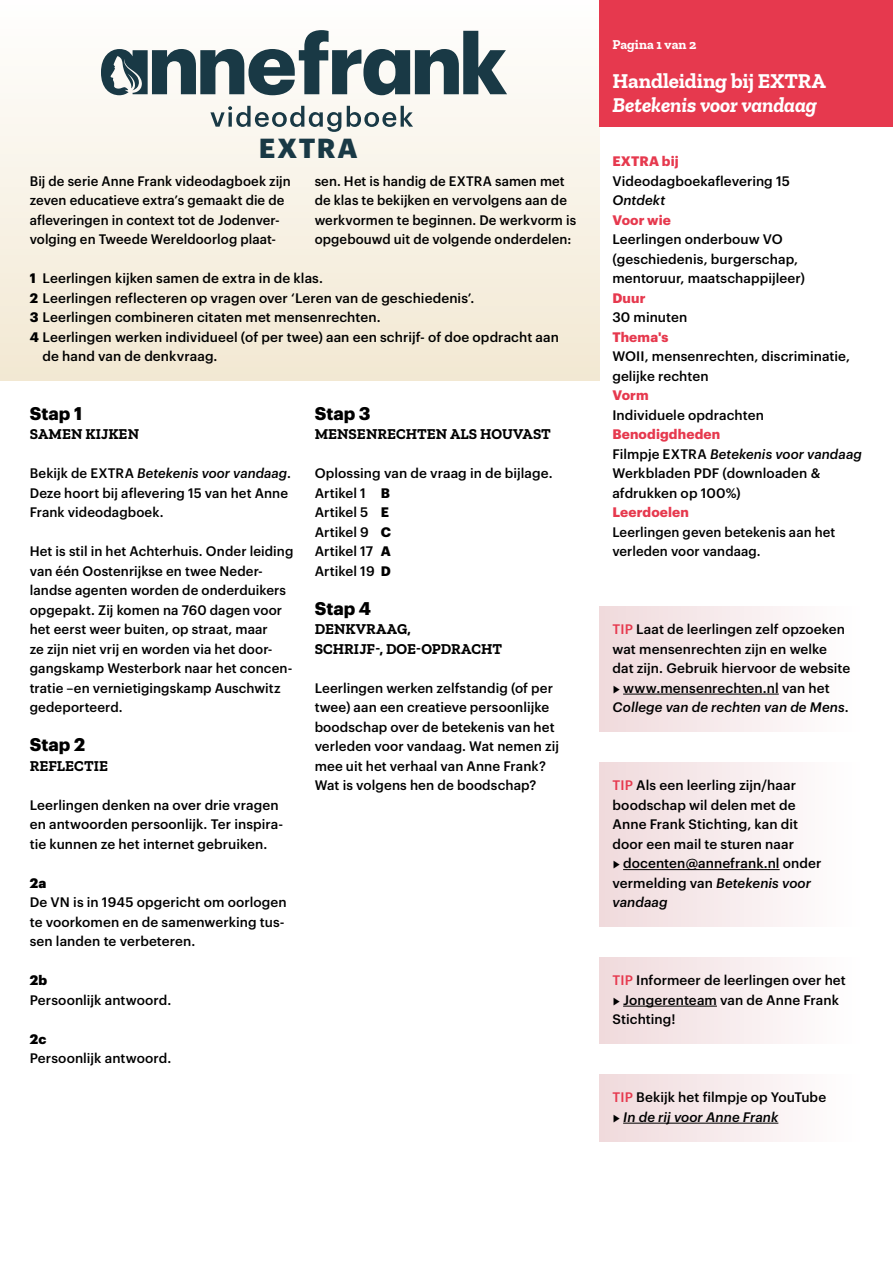
<style>
.page{position:relative;width:893px;height:1263px;background:#fff}
.page>*{position:absolute;margin:0;border:0;box-sizing:border-box;transform-origin:0 0}
.t1{font:700 27px "Graphik LC";letter-spacing:.055em;color:#193945}
.t2{font:italic 700 21px "Zilla Slab";letter-spacing:-.005em;color:#fff}
.t3{font:700 21px "Zilla Slab";letter-spacing:-.005em;color:#fff}
.t4{font:700 18px "Graphik LC";color:#000}
.t5{font:700 15px/19.5px "Zilla Slab";letter-spacing:.005em;color:#000}
.t6{font:500 13.5px/19.5px "Graphik LC";letter-spacing:.005em;color:#000}
.t7{font:700 13.5px "Graphik LC";letter-spacing:.01em;color:#e6394e}
.t8{font:700 13.5px "Zilla Slab";letter-spacing:.005em;color:#fff}
.t9{font:italic 500 13.5px "Graphik LC";letter-spacing:.01em;color:#000}
.t10{font:900 13.5px "Graphik LC";color:#000}
.s1{font-weight:700}
.s2{font-style:italic}
.s3{font-weight:700;color:#e6394e}
.s4{color:#e6394e}
.s5{font-family:"Zilla Slab"}
</style>
<div class="page">
<div style="left:0;top:0;width:600px;height:381px;background:linear-gradient(to bottom,#fffefe,#f2e8d2)"></div>
<div style="left:600px;top:0;width:293px;height:127px;background:#e6394e"></div>
<div style="left:600px;top:607px;width:263px;height:125px;background:linear-gradient(to right,#eed9db,#fff)"></div>
<div style="left:600px;top:763px;width:263px;height:164px;background:linear-gradient(to right,#f0dadc,#fff)"></div>
<div style="left:600px;top:958px;width:263px;height:86px;background:linear-gradient(to right,#f0dadc,#fff)"></div>
<div style="left:600px;top:1075px;width:263px;height:66px;background:linear-gradient(to right,#f0dadc,#fff)"></div>
<svg style="left:210px;top:106px;width:131px;height:26px"></svg>
<svg style="left:347px;top:106px;width:66px;height:21px"></svg>
<svg style="left:101px;top:30px;width:406px;height:65px"></svg>
<hr style="left:623px;top:694px;width:156px;height:1px;background:#000">
<hr style="left:623px;top:869px;width:157px;height:1px;background:#000">
<hr style="left:623px;top:1006px;width:94px;height:1px;background:#000">
<hr style="left:623px;top:1123px;width:155px;height:1px;background:#000">
<h1 class="t1" style="left:259px;top:127px;width:100px">EXTRA</h1>
<p class="t6" style="left:30px;top:170px;width:262px">Bij de serie Anne Frank videodagboek zijn zeven educatieve extra’s gemaakt die de afleveringen in context tot de Jodenver&shy;volging en Tweede Wereldoorlog plaat-</p>
<p class="t6" style="left:315px;top:170px;width:263px">sen. Het is handig de EXTRA samen met de klas te bekijken en vervolgens aan de werkvormen te beginnen. De werkvorm is opgebouwd uit de volgende onderdelen:</p>
<p class="t6" style="left:30px;top:267px;width:295px"><span class="s1">1</span> Leerlingen kijken samen de extra in de klas.</p>
<p class="t6" style="left:30px;top:287px;width:446px"><span class="s1">2</span> Leerlingen reflecteren op vragen over ‘Leren van de geschiedenis’.</p>
<p class="t6" style="left:30px;top:306px;width:352px"><span class="s1">3</span> Leerlingen combineren citaten met mensenrechten.</p>
<p class="t6" style="left:30px;top:326px;width:531px"><span class="s1">4</span> Leerlingen werken individueel (of per twee) aan een schrijf- of doe opdracht aan</p>
<p class="t6" style="left:43px;top:345px;width:177px">de hand van de denkvraag.</p>
<h3 class="t4" style="left:30px;top:399px;width:54px">Stap 1</h3>
<p class="t5" style="left:30px;top:425px;width:111px">SAMEN KIJKEN</p>
<p class="t6" style="left:30px;top:462px;width:263px">Bekijk de EXTRA <span class="s2">Betekenis voor vandaag</span>.<br>Deze hoort bij aflevering 15 van het Anne<br>Frank videodagboek.</p>
<p class="t6" style="left:30px;top:540px;width:265px">Het is stil in het Achterhuis. Onder leiding van één Oostenrijkse en twee Neder&shy;landse agenten worden de onderduikers opgepakt. Zij komen na 760 dagen voor het eerst weer buiten, op straat, maar<br>ze zijn niet vrij en worden via het door&shy;gangskamp Westerbork naar het concen&shy;tratie –en vernietigingskamp Auschwitz gedeporteerd.</p>
<h3 class="t4" style="left:30px;top:731px;width:57px">Stap 2</h3>
<p class="t5" style="left:30px;top:756px;width:80px">REFLECTIE</p>
<p class="t6" style="left:30px;top:794px;width:255px">Leerlingen denken na over drie vragen en antwoorden persoonlijk. Ter inspira&shy;tie kunnen ze het internet gebruiken.</p>
<p class="t10" style="left:30px;top:872px;width:18px">2a</p>
<p class="t6" style="left:30px;top:891px;width:259px">De VN is in 1945 opgericht om oorlogen te voorkomen en de samenwerking tus&shy;sen landen te verbeteren.</p>
<p class="t10" style="left:30px;top:970px;width:19px">2b</p>
<p class="t6" style="left:30px;top:989px;width:143px">Persoonlijk antwoord.</p>
<p class="t10" style="left:30px;top:1028px;width:18px">2c</p>
<p class="t6" style="left:30px;top:1047px;width:143px">Persoonlijk antwoord.</p>
<h3 class="t4" style="left:315px;top:399px;width:57px">Stap 3</h3>
<p class="t5" style="left:315px;top:425px;width:238px">MENSENRECHTEN ALS HOUVAST</p>
<p class="t6" style="left:315px;top:462px;width:239px">Oplossing van de vraag in de bijlage.<br>Artikel 1 <span class="s1">B<br></span>Artikel 5 <span class="s1">E<br></span>Artikel 9 <span class="s1">C<br></span>Artikel 17 <span class="s1">A<br></span>Artikel 19 <span class="s1">D</span></p>
<h3 class="t4" style="left:315px;top:594px;width:58px">Stap 4</h3>
<p class="t5" style="left:315px;top:620px;width:189px">DENKVRAAG,<br>SCHRIJF-, DOE-OPDRACHT</p>
<p class="t6" style="left:315px;top:677px;width:246px">Leerlingen werken zelfstandig (of per twee) aan een creatieve persoonlijke boodschap over de betekenis van het verleden voor vandaag. Wat nemen zij mee uit het verhaal van Anne Frank?<br>Wat is volgens hen de boodschap?</p>
<p class="t8" style="left:612px;top:37px;width:86px">Pagina 1 van 2</p>
<h2 class="t3" style="left:612px;top:69px;width:215px">Handleiding bij EXTRA</h2>
<h2 class="t2" style="left:612px;top:93px;width:206px">Betekenis voor vandaag</h2>
<p class="t7" style="left:612px;top:151px;width:68px">EXTRA bij</p>
<p class="t6" style="left:612px;top:170px;width:179px">Videodagboekaflevering 15</p>
<p class="t9" style="left:612px;top:190px;width:54px">Ontdekt</p>
<p class="t7" style="left:612px;top:209px;width:60px">Voor wie</p>
<p class="t6" style="left:612px;top:228px;width:194px">Leerlingen onderbouw VO (geschiedenis, burgerschap, mentoruur, maatschappijleer)</p>
<p class="t7" style="left:612px;top:287px;width:35px">Duur</p>
<p class="t6" style="left:612px;top:306px;width:76px">30 minuten</p>
<p class="t7" style="left:612px;top:326px;width:58px">Thema's</p>
<p class="t6" style="left:612px;top:345px;width:239px">WOII, mensenrechten, discriminatie, gelijke rechten</p>
<p class="t7" style="left:612px;top:385px;width:38px">Vorm</p>
<p class="t6" style="left:612px;top:404px;width:153px">Individuele opdrachten</p>
<p class="t6" style="left:612px;top:423px;width:251px"><span class="s3">Benodigdheden<br></span>Filmpje EXTRA <span class="s2">Betekenis voor vandaag<br></span>Werkbladen PDF (downloaden &amp; afdrukken op 100%)</p>
<p class="t7" style="left:612px;top:502px;width:78px">Leerdoelen</p>
<p class="t6" style="left:612px;top:521px;width:224px">Leerlingen geven betekenis aan het verleden voor vandaag.</p>
<p class="t6" style="left:613px;top:618px;width:239px"><span class="s4">TIP</span> Laat de leerlingen zelf opzoeken wat mensenrechten zijn en welke dat zijn. Gebruik hiervoor de website <span class="s5">▶</span> www.mensenrechten.nl van het <span class="s2">College van de rechten van de Mens</span>.</p>
<p class="t6" style="left:613px;top:774px;width:210px"><span class="s4">TIP</span> Als een leerling zijn/haar boodschap wil delen met de<br>Anne Frank Stichting, kan dit door een mail te sturen naar<br><span class="s5">▶</span> docenten@annefrank.nl onder vermelding van <span class="s2">Betekenis voor vandaag</span></p>
<p class="t6" style="left:613px;top:969px;width:235px"><span class="s4">TIP</span> Informeer de leerlingen over het <span class="s5">▶</span> Jongerenteam van de Anne Frank<br>Stichting!</p>
<p class="t6" style="left:613px;top:1086px;width:215px"><span class="s4">TIP</span> Bekijk het filmpje op YouTube <span class="s5">▶</span> <span class="s2">In de rij voor Anne Frank</span></p>
</div>
